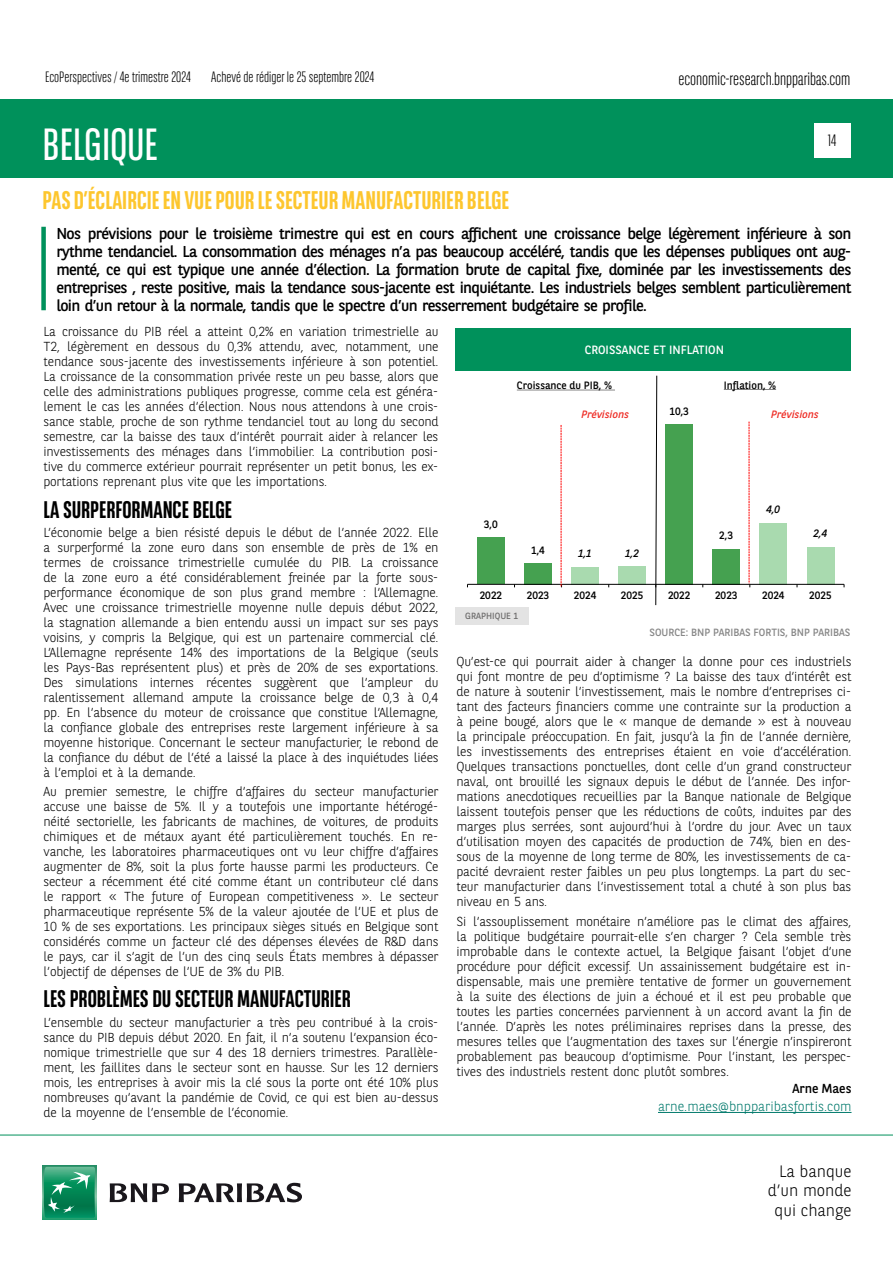
<style>
.page{position:relative;width:893px;height:1263px;background:#fff}
.page>*{position:absolute;margin:0;border:0;box-sizing:border-box;transform-origin:0 0}
.t1{font:45px "BNPP Sans Condensed";color:#fff}
.t2{font:700 25.5px "BNPP Sans Condensed";color:#fdc62e}
.t3{font:700 24px "BNPP Sans Condensed";letter-spacing:-.005em;color:#000}
.t4{font:300 18px "BNPP Sans Condensed";color:#000}
.t5{font:300 16.5px/19.8px "BNPP Sans";color:#000;text-align:right}
.t6{font:300 16.5px "BNPP Sans Condensed";color:#000}
.t7{font:15.75px/18px "BNPP Sans";letter-spacing:-.04em;color:#000;text-align:justify}
.t8{font:300 15px "BNPP Sans Condensed";color:#000}
.t9{font:300 13.5px "BNPP Sans";color:#00796c}
.t10{font:300 13.05px/15px "BNPP Sans";letter-spacing:-.02em;color:#000;text-align:justify}
.t11{font:13.05px "BNPP Sans";color:#000}
.t12{font:12px "BNPP Sans";color:#fff}
.t13{font:10.65px "BNPP Sans";color:#000}
.t14{font:italic 10.65px "BNPP Sans";letter-spacing:.005em;color:#ee2d26}
.t15{font:italic 10.65px "BNPP Sans";color:#000}
.t16{font:10.5px "BNPP Sans";color:#878787}
.t17{font:9px "BNPP Sans";color:#706f6f}
</style>
<div class="page">
<div style="left:1px;top:99px;width:892px;height:78px;background:#00915b"></div>
<svg style="left:43px;top:1166px;width:53px;height:53px"></svg>
<svg style="left:44px;top:1167px;width:51px;height:51px;background:#26996e"></svg>
<svg style="left:110px;top:1183px;width:59px;height:19px"></svg>
<svg style="left:179px;top:1183px;width:123px;height:19px"></svg>
<hr style="left:0;top:1135px;width:893px;height:1px;background:#00915b">
<div style="left:814px;top:123px;width:36px;height:34px;background:#fff"></div>
<div style="left:41px;top:227px;width:5px;height:83px;background:#00915b"></div>
<hr style="left:658px;top:1112px;width:193px;height:1px;background:#00796c">
<div style="left:455px;top:328px;width:395px;height:43px;background:#00915b"></div>
<div style="left:455px;top:607px;width:73px;height:18px;background:#e3e3e3"></div>
<div style="left:477px;top:538px;width:28px;height:46px;background:#45a150"></div>
<div style="left:524px;top:563px;width:28px;height:21px;background:#45a150"></div>
<div style="left:571px;top:567px;width:28px;height:17px;background:#a9daaf"></div>
<div style="left:618px;top:566px;width:28px;height:18px;background:#a9daaf"></div>
<div style="left:665px;top:424px;width:28px;height:160px;background:#45a150"></div>
<div style="left:712px;top:549px;width:28px;height:35px;background:#45a150"></div>
<div style="left:759px;top:523px;width:28px;height:61px;background:#a9daaf"></div>
<div style="left:807px;top:547px;width:27px;height:37px;background:#a9daaf"></div>
<hr style="left:467px;top:584px;width:377px;height:1px;background:#000">
<svg style="left:655px;top:375px;width:2px;height:230px"></svg>
<svg style="left:517px;top:390px;width:98px;height:1px"></svg>
<svg style="left:724px;top:389px;width:52px;height:1px"></svg>
<svg style="left:749px;top:422px;width:1px;height:165px"></svg>
<svg style="left:561px;top:425px;width:1px;height:162px"></svg>
<p class="t8" style="left:45px;top:67px;width:147px">EcoPerspectives / 4e trimestre 2024</p>
<h3 class="t4" style="left:678px;top:67px;width:174px">economic-research.bnpparibas.com</h3>
<p class="t8" style="left:211px;top:67px;width:165px">Achevé de rédiger le 25 septembre 2024</p>
<h1 class="t1" style="left:43px;top:116px;width:117px">BELGIQUE</h1>
<h2 class="t2" style="left:43px;top:185px;width:468px">PAS D’ÉCLAIRCIE EN VUE POUR LE SECTEUR MANUFACTURIER BELGE</h2>
<p class="t6" style="left:828px;top:130px;width:10px">14</p>
<p class="t7" style="left:56px;top:223px;width:797px">Nos prévisions pour le troisième trimestre qui est en cours affichent une croissance belge légèrement inférieure à son rythme tendanciel. La consommation des ménages n’a pas beaucoup accéléré, tandis que les dépenses publiques ont aug&shy;menté, ce qui est typique une année d’élection. La formation brute de capital fixe, dominée par les investissements des entreprises , reste positive, mais la tendance sous-jacente est inquiétante. Les industriels belges semblent particulièrement loin d’un retour à la normale, tandis que le spectre d’un resserrement budgétaire se profile.</p>
<p class="t10" style="left:44px;top:324px;width:396px">La croissance du PIB réel a atteint 0,2% en variation trimestrielle au T2, légèrement en dessous du 0,3% attendu, avec, notamment, une tendance sous-jacente des investissements inférieure à son potentiel.<br>La croissance de la consommation privée reste un peu basse, alors que celle des administrations publiques progresse, comme cela est généra&shy;lement le cas les années d’élection. Nous nous attendons à une crois&shy;sance stable, proche de son rythme tendanciel tout au long du second semestre, car la baisse des taux d’intérêt pourrait aider à relancer les investissements des ménages dans l’immobilier. La contribution posi&shy;tive du commerce extérieur pourrait représenter un petit bonus, les ex&shy;portations reprenant plus vite que les importations.</p>
<h3 class="t3" style="left:44px;top:495px;width:190px">LA SURPERFORMANCE BELGE</h3>
<p class="t10" style="left:44px;top:524px;width:397px">L’économie belge a bien résisté depuis le début de l’année 2022. Elle a surperformé la zone euro dans son ensemble de près de 1% en termes de croissance trimestrielle cumulée du PIB. La croissance de la zone euro a été considérablement freinée par la forte sous&shy;performance économique de son plus grand membre : l’Allemagne.<br>Avec une croissance trimestrielle moyenne nulle depuis début 2022, la stagnation allemande a bien entendu aussi un impact sur ses pays voisins, y compris la Belgique, qui est un partenaire commercial clé.<br>L’Allemagne représente 14% des importations de la Belgique (seuls les Pays-Bas représentent plus) et près de 20% de ses exportations.<br>Des simulations internes récentes suggèrent que l’ampleur du ralentissement allemand ampute la croissance belge de 0,3 à 0,4 pp. En l’absence du moteur de croissance que constitue l’Allemagne, la confiance globale des entreprises reste largement inférieure à sa moyenne historique. Concernant le secteur manufacturier, le rebond de la confiance du début de l’été a laissé la place à des inquiétudes liées à l’emploi et à la demande.</p>
<p class="t10" style="left:44px;top:783px;width:396px">Au premier semestre, le chiffre d’affaires du secteur manufacturier accuse une baisse de 5%. Il y a toutefois une importante hétérogé&shy;néité sectorielle, les fabricants de machines, de voitures, de produits chimiques et de métaux ayant été particulièrement touchés. En re&shy;vanche, les laboratoires pharmaceutiques ont vu leur chiffre d’affaires augmenter de 8%, soit la plus forte hausse parmi les producteurs. Ce secteur a récemment été cité comme étant un contributeur clé dans le rapport « The future of European competitiveness ». Le secteur pharmaceutique représente 5% de la valeur ajoutée de l’UE et plus de 10 % de ses exportations. Les principaux sièges situés en Belgique sont considérés comme un facteur clé des dépenses élevées de R&amp;D dans le pays, car il s’agit de l’un des cinq seuls États membres à dépasser l’objectif de dépenses de l’UE de 3% du PIB.</p>
<h3 class="t3" style="left:44px;top:985px;width:309px">LES PROBLÈMES DU SECTEUR MANUFACTURIER</h3>
<p class="t10" style="left:44px;top:1014px;width:396px">L’ensemble du secteur manufacturier a très peu contribué à la crois&shy;sance du PIB depuis début 2020. En fait, il n’a soutenu l’expansion éco&shy;nomique trimestrielle que sur 4 des 18 derniers trimestres. Parallèle&shy;ment, les faillites dans le secteur sont en hausse. Sur les 12 derniers mois, les entreprises à avoir mis la clé sous la porte ont été 10% plus nombreuses qu’avant la pandémie de Covid, ce qui est bien au-dessus de la moyenne de l’ensemble de l’économie.</p>
<p class="t12" style="left:585px;top:342px;width:141px">CROISSANCE ET INFLATION</p>
<p class="t13" style="left:517px;top:378px;width:97px">Croissance du PIB, %</p>
<p class="t13" style="left:724px;top:378px;width:54px">Inflation, %</p>
<p class="t14" style="left:581px;top:407px;width:49px">Prévisions</p>
<p class="t14" style="left:771px;top:407px;width:49px">Prévisions</p>
<p class="t13" style="left:669px;top:403px;width:21px">10,3</p>
<p class="t15" style="left:766px;top:502px;width:15px">4,0</p>
<p class="t13" style="left:484px;top:517px;width:15px">3,0</p>
<p class="t15" style="left:813px;top:526px;width:15px">2,4</p>
<p class="t13" style="left:719px;top:528px;width:15px">2,3</p>
<p class="t13" style="left:531px;top:543px;width:15px">1,4</p>
<p class="t15" style="left:578px;top:546px;width:15px">1,1</p>
<p class="t15" style="left:625px;top:546px;width:15px">1,2</p>
<p class="t13" style="left:480px;top:588px;width:24px">2022</p>
<p class="t13" style="left:527px;top:588px;width:24px">2023</p>
<p class="t13" style="left:574px;top:588px;width:24px">2024</p>
<p class="t13" style="left:621px;top:588px;width:24px">2025</p>
<p class="t13" style="left:668px;top:588px;width:24px">2022</p>
<p class="t13" style="left:715px;top:588px;width:24px">2023</p>
<p class="t13" style="left:762px;top:588px;width:24px">2024</p>
<p class="t13" style="left:809px;top:588px;width:24px">2025</p>
<p class="t17" style="left:465px;top:610px;width:54px">GRAPHIQUE 1</p>
<p class="t16" style="left:649px;top:625px;width:203px">SOURCE: BNP PARIBAS FORTIS, BNP PARIBAS</p>
<p class="t10" style="left:457px;top:654px;width:396px">Qu’est-ce qui pourrait aider à changer la donne pour ces industriels qui font montre de peu d’optimisme ? La baisse des taux d’intérêt est de nature à soutenir l’investissement, mais le nombre d’entreprises ci&shy;tant des facteurs financiers comme une contrainte sur la production a à peine bougé, alors que le « manque de demande » est à nouveau la principale préoccupation. En fait, jusqu’à la fin de l’année dernière, les investissements des entreprises étaient en voie d’accélération.<br>Quelques transactions ponctuelles, dont celle d’un grand constructeur naval, ont brouillé les signaux depuis le début de l’année. Des infor&shy;mations anecdotiques recueillies par la Banque nationale de Belgique laissent toutefois penser que les réductions de coûts, induites par des marges plus serrées, sont aujourd’hui à l’ordre du jour. Avec un taux d’utilisation moyen des capacités de production de 74%, bien en des&shy;sous de la moyenne de long terme de 80%, les investissements de ca&shy;pacité devraient rester faibles un peu plus longtemps. La part du sec&shy;teur manufacturier dans l’investissement total a chuté à son plus bas niveau en 5 ans.</p>
<p class="t10" style="left:457px;top:913px;width:397px">Si l’assouplissement monétaire n’améliore pas le climat des affaires, la politique budgétaire pourrait-elle s’en charger ? Cela semble très improbable dans le contexte actuel, la Belgique faisant l’objet d’une procédure pour déficit excessif. Un assainissement budgétaire est in&shy;dispensable, mais une première tentative de former un gouvernement à la suite des élections de juin a échoué et il est peu probable que toutes les parties concernées parviennent à un accord avant la fin de l’année. D’après les notes préliminaires reprises dans la presse, des mesures telles que l’augmentation des taxes sur l’énergie n’inspireront probablement pas beaucoup d’optimisme. Pour l’instant, les perspec&shy;tives des industriels restent donc plutôt sombres.</p>
<p class="t11" style="left:792px;top:1079px;width:61px">Arne Maes</p>
<p class="t9" style="left:658px;top:1097px;width:195px">arne.maes@bnpparibasfortis.com</p>
<p class="t5" style="left:768px;top:1160px;width:85px">La banque d’un monde qui change</p>
</div>
